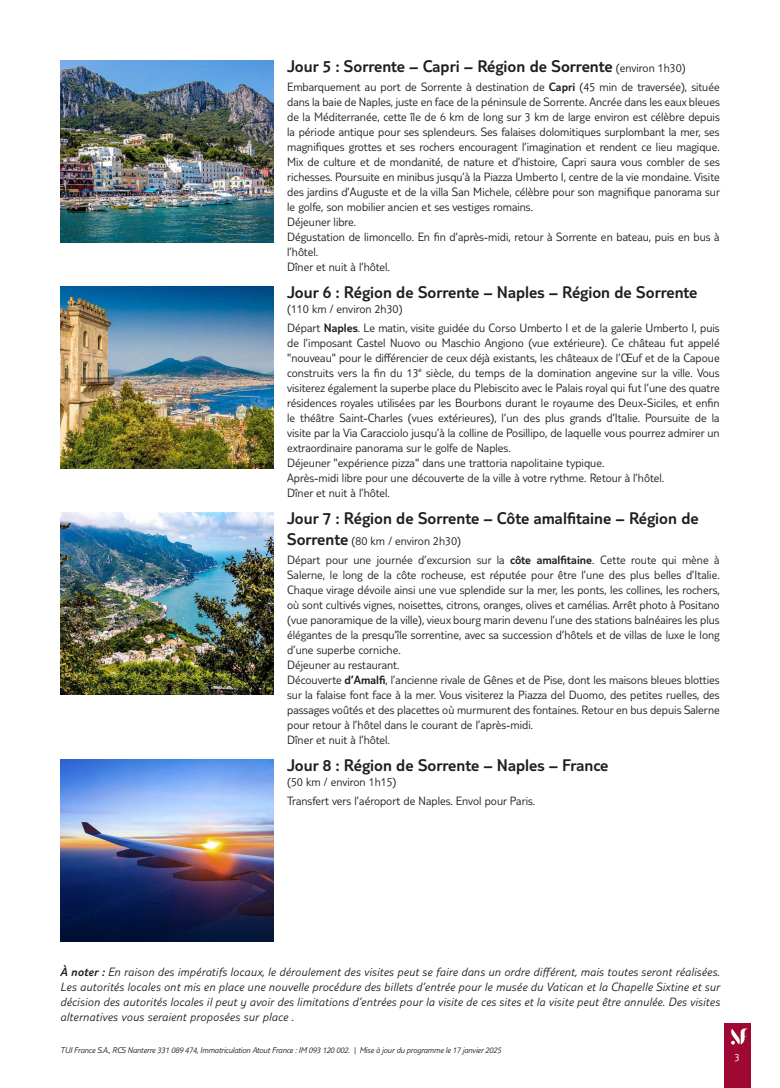
<style>
.page{position:relative;width:780px;height:1088px;background:#fff}
.page>*{position:absolute;margin:0;border:0;box-sizing:border-box;transform-origin:0 0}
.t1{font:300 17.5px "TUI Type";color:#231f20}
.t2{font:300 12.5px/15px "TUI Type";color:#231f20}
.t3{font:italic 300 12.5px/15px "TUI Type";letter-spacing:.02em;color:#231f20;text-align:justify}
.t4{font:300 11.25px "TUI Type";color:#fff}
.t5{font:italic 300 8.75px "TUI Type";letter-spacing:-.02em;color:#231f20}
.s1{font-size:12.5px}
.s2{font-style:inherit}
.s3{font-size:17.5px}
</style>
<div class="page">
<div style="left:724px;top:1023px;width:26px;height:65px;background:#9e0832"></div>
<svg style="left:731px;top:1028px;width:17px;height:16px"></svg>
<img style="left:60px;top:60px;width:213px;height:182px">
<img style="left:60px;top:286px;width:213px;height:182px">
<img style="left:60px;top:512px;width:213px;height:182px">
<img style="left:60px;top:759px;width:213px;height:182px">
<h1 class="t1" style="left:287px;top:56px;width:400px">Jour 5 : Sorrente – Capri – Région de Sorrente <span class="s1">(environ 1h30)</span></h1>
<p class="t2" style="left:287px;top:79px;width:434px">Embarquement au port de Sorrente à destination de <span class="s2">Capri</span> (45 min de traversée), située dans la baie de Naples, juste en face de la péninsule de Sorrente. Ancrée dans les eaux bleues de la Méditerranée, cette île de 6 km de long sur 3 km de large environ est célèbre depuis la période antique pour ses splendeurs. Ses falaises dolomitiques surplombant la mer, ses magnifiques grottes et ses rochers encouragent l’imagination et rendent ce lieu magique.<br>Mix de culture et de mondanité, de nature et d’histoire, Capri saura vous combler de ses richesses. Poursuite en minibus jusqu’à la Piazza Umberto I, centre de la vie mondaine. Visite des jardins d’Auguste et de la villa San Michele, célèbre pour son magnifique panorama sur le golfe, son mobilier ancien et ses vestiges romains.<br>Déjeuner libre.<br>Dégustation de limoncello. En fin d’après-midi, retour à Sorrente en bateau, puis en bus à l’hôtel.<br>Dîner et nuit à l’hôtel.</p>
<h1 class="t1" style="left:287px;top:282px;width:412px">Jour 6 : Région de Sorrente – Naples – Région de Sorrente</h1>
<p class="t2" style="left:287px;top:299px;width:434px;line-height:18.5px">(110 km / environ 2h30)<br>Départ <span class="s2">Naples</span>. Le matin, visite guidée du Corso Umberto I et de la galerie Umberto I, puis</p>
<p class="t2" style="left:287px;top:335px;width:434px">de l’imposant Castel Nuovo ou Maschio Angiono (vue extérieure). Ce château fut appelé "nouveau" pour le différencier de ceux déjà existants, les châteaux de l’Œuf et de la Capoue construits vers la fin du 13<sup>e</sup> siècle, du temps de la domination angevine sur la ville. Vous visiterez également la superbe place du Plebiscito avec le Palais royal qui fut l’une des quatre résidences royales utilisées par les Bourbons durant le royaume des Deux-Siciles, et enfin le théâtre Saint-Charles (vues extérieures), l’un des plus grands d’Italie. Poursuite de la visite par la Via Caracciolo jusqu’à la colline de Posillipo, de laquelle vous pourrez admirer un extraordinaire panorama sur le golfe de Naples.<br>Déjeuner "expérience pizza" dans une trattoria napolitaine typique.<br>Après-midi libre pour une découverte de la ville à votre rythme. Retour à l’hôtel.<br>Dîner et nuit à l’hôtel.</p>
<h1 class="t1" style="left:287px;top:508px;width:413px">Jour 7 : Région de Sorrente – Côte amalfitaine – Région de</h1>
<p class="t2" style="left:287px;top:531px;width:434px;line-height:18.5px"><span class="s3">Sorrente</span> (80 km / environ 2h30)<br>Départ pour une journée d’excursion sur la <span class="s2">côte amalfitaine</span>. Cette route qui mène à</p>
<p class="t2" style="left:287px;top:567px;width:434px">Salerne, le long de la côte rocheuse, est réputée pour être l’une des plus belles d’Italie.<br>Chaque virage dévoile ainsi une vue splendide sur la mer, les ponts, les collines, les rochers, où sont cultivés vignes, noisettes, citrons, oranges, olives et camélias. Arrêt photo à Positano (vue panoramique de la ville), vieux bourg marin devenu l’une des stations balnéaires les plus élégantes de la presqu’île sorrentine, avec sa succession d’hôtels et de villas de luxe le long d’une superbe corniche.<br>Déjeuner au restaurant.<br>Découverte <span class="s2">d’Amalfi</span>, l’ancienne rivale de Gênes et de Pise, dont les maisons bleues blotties sur la falaise font face à la mer. Vous visiterez la Piazza del Duomo, des petites ruelles, des passages voûtés et des placettes où murmurent des fontaines. Retour en bus depuis Salerne pour retour à l’hôtel dans le courant de l’après-midi.<br>Dîner et nuit à l’hôtel.</p>
<h1 class="t1" style="left:287px;top:755px;width:323px">Jour 8 : Région de Sorrente – Naples – France</h1>
<p class="t2" style="left:287px;top:772px;width:249px;line-height:18.5px">(50 km / environ 1h15)<br>Transfert vers l’aéroport de Naples. Envol pour Paris.</p>
<p class="t3" style="left:60px;top:964px;width:661px"><span class="s2">À noter :</span> En raison des impératifs locaux, le déroulement des visites peut se faire dans un ordre différent, mais toutes seront réalisées.<br>Les autorités locales ont mis en place une nouvelle procédure des billets d’entrée pour le musée du Vatican et la Chapelle Sixtine et sur décision des autorités locales il peut y avoir des limitations d’entrées pour la visite de ces sites et la visite peut être annulée. Des visites alternatives vous seraient proposées sur place .</p>
<p class="t5" style="left:60px;top:1045px;width:442px">TUI France S.A., RCS Nanterre 331 089 474, Immatriculation Atout France : IM 093 120 002. | Mise à jour du programme le 17 janvier 2025</p>
<p class="t4" style="left:734px;top:1050px;width:7px">3</p>
</div>
